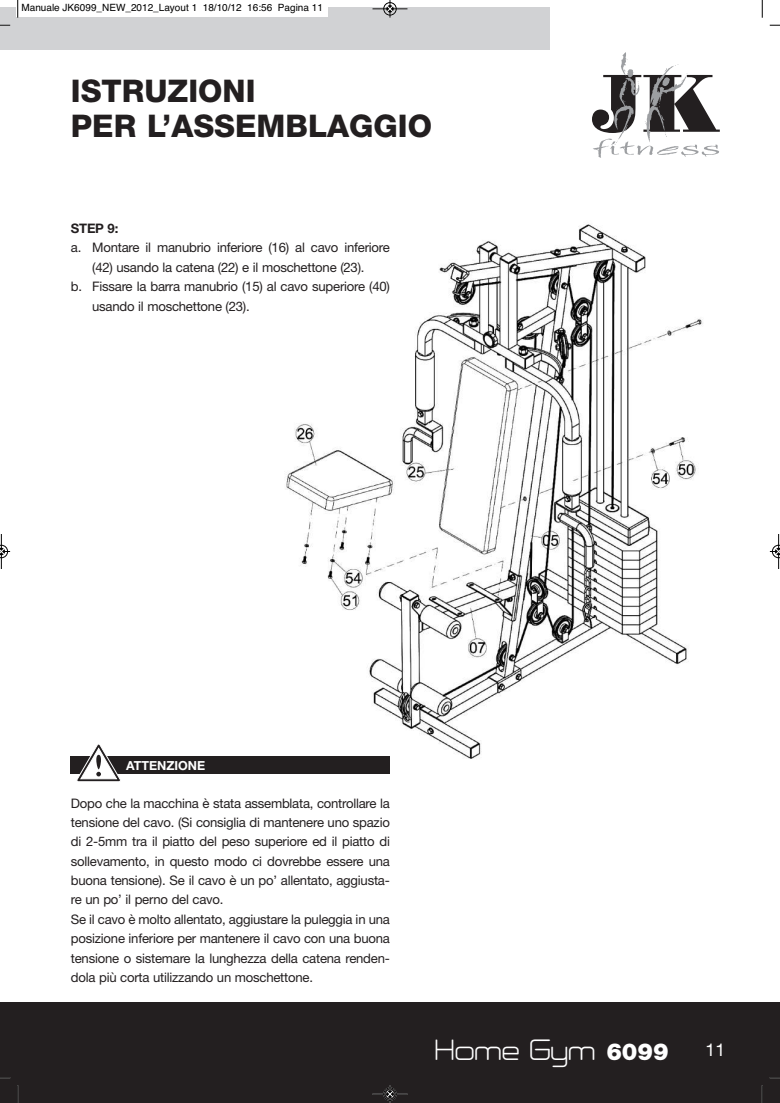
<style>
.page{position:relative;width:780px;height:1103px;background:#fff}
.page>*{position:absolute;margin:0;border:0;box-sizing:border-box;transform-origin:0 0}
.t1{font:800 31.25px/35px "Helvetica Neue";color:#231f20}
.t2{font:25.62px "Neogrey";color:#fff}
.t3{font:17.5px "Helvetica Neue";color:#fff}
.t4{font:13.12px/19.4px "Helvetica Neue";letter-spacing:-.015em;color:#231f20}
.t5{font:700 13.12px "Helvetica Neue";color:#231f20}
.t6{font:700 12.5px "Helvetica Neue";color:#fff}
.t7{font:10px "Helvetica";color:#000}
.s1{font-family:"Helvetica Neue";font-weight:900;font-size:23.38px}
</style>
<div class="page">
<div style="left:0;top:1002px;width:780px;height:101px;background:#231f20"></div>
<svg style="left:592px;top:52px;width:127px;height:106px"></svg>
<div style="left:0;top:8px;width:549px;height:42px;background:#d1d2d4"></div>
<img style="left:286px;top:224px;width:417px;height:535px">
<div style="left:71px;top:756px;width:319px;height:18px;background:#231f20"></div>
<svg style="left:77px;top:744px;width:44px;height:38px"></svg>
<div style="left:16px;top:0;width:312px;height:16px;background:#fff"></div>
<svg style="left:17px;top:0;width:2px;height:18px"></svg>
<svg style="left:761px;top:0;width:2px;height:18px"></svg>
<svg style="left:17px;top:1085px;width:2px;height:18px"></svg>
<svg style="left:761px;top:1085px;width:2px;height:18px"></svg>
<hr style="left:372px;top:8px;width:35px;height:1px;background:#fff">
<div style="left:383px;top:2px;width:13px;height:14px;border:1px solid #fff;border-radius:50%"></div>
<hr style="left:372px;top:9px;width:35px;height:1px;background:#000">
<div style="left:383px;top:2px;width:13px;height:13px;border:1px solid #000;border-radius:50%"></div>
<svg style="left:387px;top:0;width:6px;height:18px"></svg>
<div style="left:383px;top:1087px;width:13px;height:14px;border:1px solid #fff;border-radius:50%"></div>
<hr style="left:372px;top:1094px;width:35px;height:1px;background:#000">
<div style="left:383px;top:1088px;width:13px;height:12px;border:1px solid #000;border-radius:50%"></div>
<svg style="left:387px;top:1085px;width:6px;height:18px"></svg>
<hr style="left:1px;top:534px;width:1px;height:35px;background:#000">
<svg style="left:0;top:545px;width:10px;height:13px"></svg>
<hr style="left:778px;top:534px;width:1px;height:35px;background:#000">
<svg style="left:769px;top:545px;width:11px;height:13px"></svg>
<p class="t7" style="left:21px;top:4px;width:303px">Manuale JK6099_NEW_2012_Layout 1 18/10/12 16:56 Pagina 11</p>
<h1 class="t1" style="left:71px;top:76px;width:362px">ISTRUZIONI<br>PER L’ASSEMBLAGGIO</h1>
<p class="t5" style="left:71px;top:224px;width:49px">STEP 9:</p>
<p class="t4" style="left:71px;top:239px;width:320px">a. Montare il manubrio inferiore (16) al cavo inferiore</p>
<p class="t4" style="left:92px;top:259px;width:274px">(42) usando la catena (22) e il moschettone (23).</p>
<p class="t4" style="left:71px;top:278px;width:320px">b. Fissare la barra manubrio (15) al cavo superiore (40)</p>
<p class="t4" style="left:92px;top:298px;width:159px">usando il moschettone (23).</p>
<p class="t6" style="left:126px;top:761px;width:81px">ATTENZIONE</p>
<p class="t4" style="left:71px;top:794px;width:320px">Dopo che la macchina è stata assemblata, controllare la tensione del cavo. (Si consiglia di mantenere uno spazio di 2-5mm tra il piatto del peso superiore ed il piatto di sollevamento, in questo modo ci dovrebbe essere una buona tensione). Se il cavo è un po’ allentato, aggiusta&shy;re un po’ il perno del cavo.<br>Se il cavo è molto allentato, aggiustare la puleggia in una posizione inferiore per mantenere il cavo con una buona tensione o sistemare la lunghezza della catena renden&shy;dola più corta utilizzando un moschettone.</p>
<h2 class="t2" style="left:435px;top:1034px;width:235px">Home Gym <span class="s1">6099</span></h2>
<h3 class="t3" style="left:705px;top:1044px;width:21px">11</h3>
</div>
